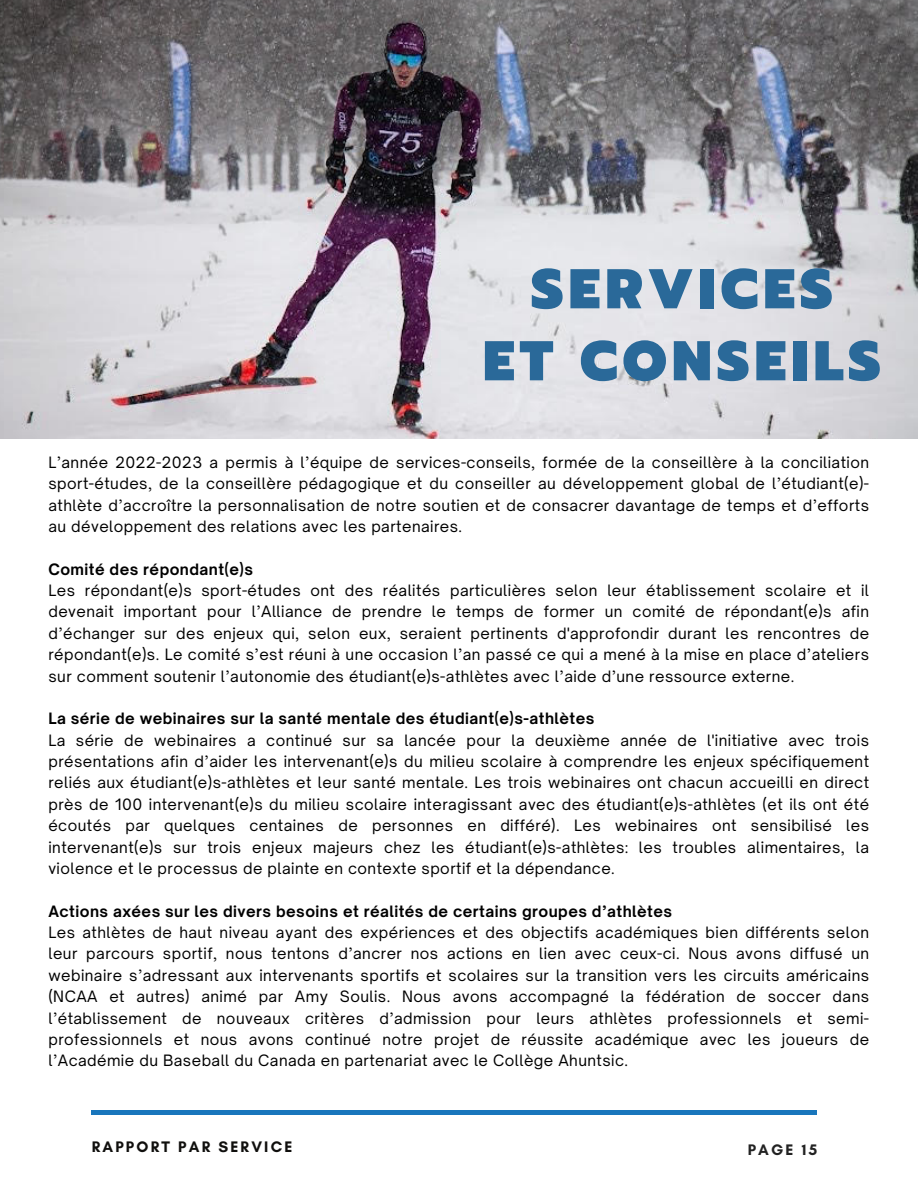
<style>
.page{position:relative;width:918px;height:1188px;background:#fff}
.page>*{position:absolute;margin:0;border:0;box-sizing:border-box;transform-origin:0 0}
.t1{font:900 55.95px "Prompt";letter-spacing:.09em;color:#2a6999}
.t2{font:700 15.6px "Glacial Indifference";letter-spacing:.14em;color:#100f0d}
.t3{font:700 15.6px "Glacial Indifference";letter-spacing:.14em;color:#222}
.t4{font:15px/21.3px "Open Sauce One";letter-spacing:.03em;color:#000;text-align:justify}
.t5{font:700 15px "Open Sauce One";letter-spacing:.03em;color:#000}
</style>
<div class="page">
<div style="left:92px;top:1110px;width:725px;height:5px;background:#1976bc"></div>
<img style="left:0;top:0;width:918px;height:439px">
<p class="t1" style="left:531px;top:247px;width:303px">SERVICES</p>
<p class="t1" style="left:483px;top:319px;width:399px">ET CONSEILS</p>
<p class="t4" style="left:48px;top:451px;width:822px">L’année 2022-2023 a permis à l’équipe de services-conseils, formée de la conseillère à la conciliation sport-études, de la conseillère pédagogique et du conseiller au développement global de l’étudiant(e)- athlète d’accroître la personnalisation de notre soutien et de consacrer davantage de temps et d’efforts au développement des relations avec les partenaires.</p>
<p class="t5" style="left:48px;top:560px;width:206px">Comité des répondant(e)s</p>
<p class="t4" style="left:48px;top:580px;width:822px">Les répondant(e)s sport-études ont des réalités particulières selon leur établissement scolaire et il devenait important pour l’Alliance de prendre le temps de former un comité de répondant(e)s afin d’échanger sur des enjeux qui, selon eux, seraient pertinents d'approfondir durant les rencontres de répondant(e)s. Le comité s’est réuni à une occasion l’an passé ce qui a mené à la mise en place d’ateliers sur comment soutenir l’autonomie des étudiant(e)s-athlètes avec l’aide d’une ressource externe.</p>
<p class="t5" style="left:48px;top:709px;width:548px">La série de webinaires sur la santé mentale des étudiant(e)s-athlètes</p>
<p class="t4" style="left:48px;top:729px;width:822px">La série de webinaires a continué sur sa lancée pour la deuxième année de l'initiative avec trois présentations afin d’aider les intervenant(e)s du milieu scolaire à comprendre les enjeux spécifiquement reliés aux étudiant(e)s-athlètes et leur santé mentale. Les trois webinaires ont chacun accueilli en direct près de 100 intervenant(e)s du milieu scolaire interagissant avec des étudiant(e)s-athlètes (et ils ont été écoutés par quelques centaines de personnes en différé). Les webinaires ont sensibilisé les intervenant(e)s sur trois enjeux majeurs chez les étudiant(e)s-athlètes: les troubles alimentaires, la violence et le processus de plainte en contexte sportif et la dépendance.</p>
<p class="t5" style="left:48px;top:902px;width:625px">Actions axées sur les divers besoins et réalités de certains groupes d’athlètes</p>
<p class="t4" style="left:48px;top:922px;width:822px">Les athlètes de haut niveau ayant des expériences et des objectifs académiques bien différents selon leur parcours sportif, nous tentons d’ancrer nos actions en lien avec ceux-ci. Nous avons diffusé un webinaire s’adressant aux intervenants sportifs et scolaires sur la transition vers les circuits américains (NCAA et autres) animé par Amy Soulis. Nous avons accompagné la fédération de soccer dans l’établissement de nouveaux critères d’admission pour leurs athlètes professionnels et semi&shy;professionnels et nous avons continué notre projet de réussite académique avec les joueurs de l’Académie du Baseball du Canada en partenariat avec le Collège Ahuntsic.</p>
<p class="t2" style="left:92px;top:1137px;width:202px">RAPPORT PAR SERVICE</p>
<p class="t3" style="left:748px;top:1141px;width:71px">PAGE 15</p>
</div>
